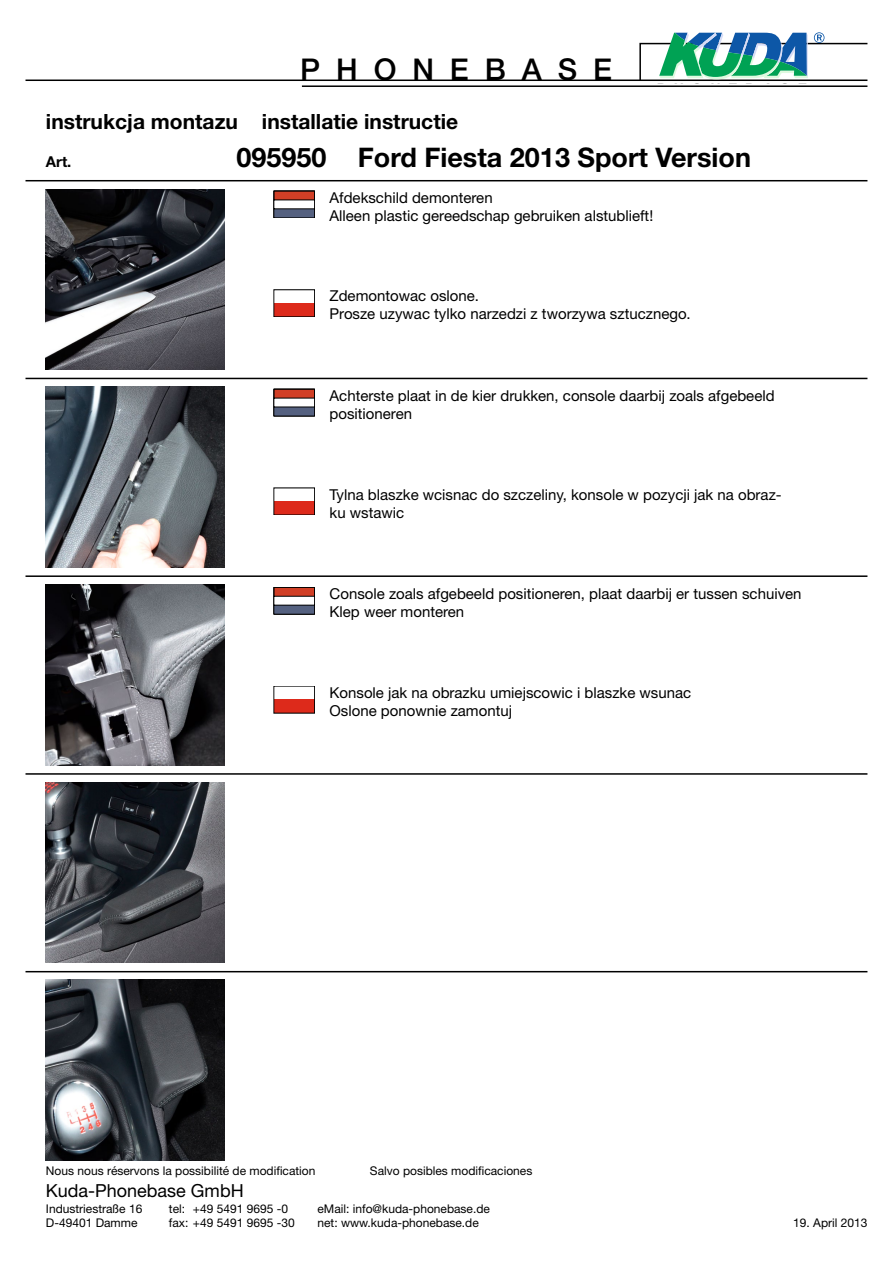
<style>
.page{position:relative;width:893px;height:1263px;background:#fff}
.page>*{position:absolute;margin:0;border:0;box-sizing:border-box;transform-origin:0 0}
.t1{font:500 30px "Helvetica Neue";letter-spacing:.53em;color:#000}
.t2{font:700 27px "Helvetica Neue";color:#000}
.t3{font:700 21px "Helvetica Neue";color:#000}
.t4{font:18px "Helvetica Neue";color:#000}
.t5{font:15px/18px "Helvetica Neue";color:#000}
.t6{font:700 15px "Helvetica Neue";color:#000}
.t7{font:12px "Helvetica Neue";color:#000}
</style>
<div class="page">
<hr style="left:26px;top:80px;width:841px;height:1px;background:#000">
<hr style="left:302px;top:85px;width:565px;height:2px;background:#000">
<svg style="left:639px;top:32px;width:229px;height:49px"></svg>
<div style="left:274px;top:303px;width:41px;height:14px;background:#dd2a1b"></div>
<div style="left:274px;top:501px;width:41px;height:14px;background:#dd2a1b"></div>
<div style="left:274px;top:699px;width:41px;height:14px;background:#dd2a1b"></div>
<svg style="left:274px;top:191px;width:41px;height:27px"></svg>
<svg style="left:274px;top:389px;width:41px;height:27px"></svg>
<svg style="left:274px;top:587px;width:41px;height:27px"></svg>
<img style="left:46px;top:189px;width:179px;height:181px">
<img style="left:46px;top:387px;width:179px;height:180px">
<img style="left:46px;top:584px;width:179px;height:181px">
<img style="left:46px;top:782px;width:179px;height:181px">
<img style="left:46px;top:980px;width:179px;height:181px">
<hr style="left:26px;top:180px;width:841px;height:1px;background:#000">
<hr style="left:26px;top:378px;width:841px;height:1px;background:#000">
<hr style="left:26px;top:575px;width:841px;height:2px;background:#000">
<hr style="left:26px;top:773px;width:841px;height:2px;background:#000">
<hr style="left:26px;top:971px;width:841px;height:1px;background:#000">
<h1 class="t1" style="left:300px;top:51px;width:313px">PHONEBASE</h1>
<h3 class="t3" style="left:46px;top:109px;width:414px">instrukcja montazu installatie instructie</h3>
<p class="t6" style="left:46px;top:153px;width:27px">Art.</p>
<h2 class="t2" style="left:236px;top:140px;width:516px">095950 Ford Fiesta 2013 Sport Version</h2>
<p class="t5" style="left:330px;top:188px;width:325px">Afdekschild demonteren<br>Alleen plastic gereedschap gebruiken alstublieft!</p>
<p class="t5" style="left:330px;top:287px;width:363px">Zdemontowac oslone.<br>Prosze uzywac tylko narzedzi z tworzywa sztucznego.</p>
<p class="t5" style="left:330px;top:386px;width:447px">Achterste plaat in de kier drukken, console daarbij zoals afgebeeld positioneren</p>
<p class="t5" style="left:330px;top:485px;width:454px">Tylna blaszke wcisnac do szczeliny, konsole w pozycji jak na obraz&shy;ku wstawic</p>
<p class="t5" style="left:330px;top:584px;width:473px">Console zoals afgebeeld positioneren, plaat daarbij er tussen schuiven<br>Klep weer monteren</p>
<p class="t5" style="left:330px;top:683px;width:363px">Konsole jak na obrazku umiejscowic i blaszke wsunac<br>Oslone ponownie zamontuj</p>
<p class="t7" style="left:46px;top:1163px;width:271px">Nous nous réservons la possibilité de modification</p>
<p class="t7" style="left:370px;top:1163px;width:164px">Salvo posibles modificaciones</p>
<p class="t7" style="left:46px;top:1201px;width:98px">Industriestraße 16</p>
<p class="t7" style="left:169px;top:1201px;width:121px">tel: +49 5491 9695 -0</p>
<p class="t7" style="left:317px;top:1201px;width:174px">eMail: info@kuda-phonebase.de</p>
<p class="t7" style="left:46px;top:1216px;width:93px">D-49401 Damme</p>
<p class="t7" style="left:169px;top:1216px;width:127px">fax: +49 5491 9695 -30</p>
<p class="t7" style="left:317px;top:1216px;width:163px">net: www.kuda-phonebase.de</p>
<p class="t4" style="left:46px;top:1180px;width:199px">Kuda-Phonebase GmbH</p>
<p class="t7" style="left:793px;top:1216px;width:76px">19. April 2013</p>
</div>
